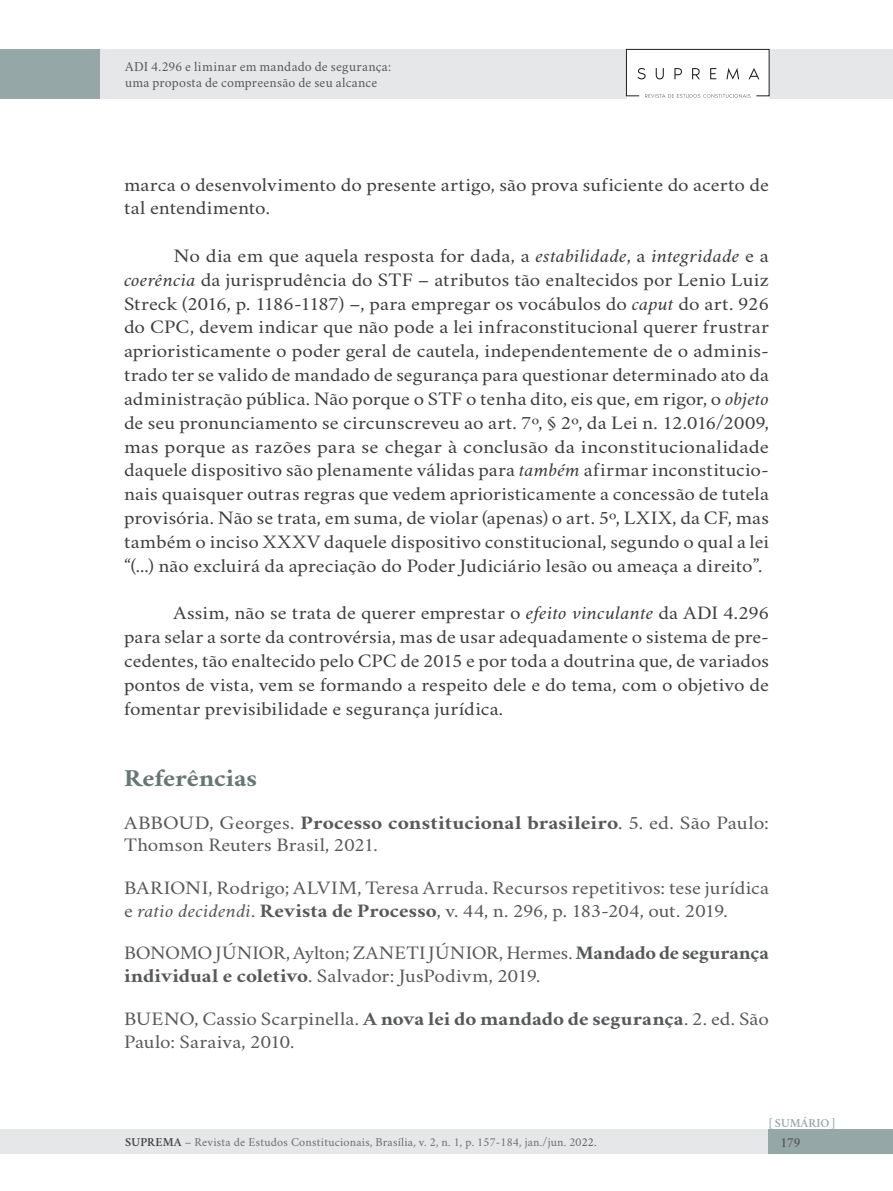
<style>
.page{position:relative;width:893px;height:1191px;background:#fff}
.page>*{position:absolute;margin:0;border:0;box-sizing:border-box;transform-origin:0 0}
.Titulo{font:700 24.5px "Crimson";letter-spacing:-.005em;color:#667774;scale:1.1 1}
.texto_corrido_pt{font:19.25px/23.8px "Crimson";color:#3e3e3f;text-align:justify;scale:1.11 1}
.texto_corrido_pt-2{font:19.25px/23.8px "Crimson";color:#3e3e3f;scale:1.1 1}
.TEXTO_REFERENCIAS{font:19.25px/22.8px "Crimson";color:#57585a;scale:1.1 1}
.TEXTO_REFERENCIAS-2{font:19.25px/22.8px "Crimson";color:#57585a;scale:1.07 1}
.TEXTO_REFERENCIAS-3{font:19.25px/22.8px "Crimson";color:#57585a;scale:1.12 1}
.t1{font:14px/15.8px "Crimson";letter-spacing:.015em;color:#57585a}
.t2{font:600 14px "Crimson";color:#57585a}
.t3{font:12.25px "Crimson";letter-spacing:.02em;color:#6c6d70}
.t4{font:600 12.25px "Crimson";color:#96a7a7}
.s1{font-style:italic}
.s2{font-weight:700}
.s3{font-weight:600;color:#3e3e3f}
.s4{color:#57585a}
</style>
<div class="page">
<div style="left:0;top:49px;width:893px;height:50px;background:#e6e7e9"></div>
<div style="left:0;top:1129px;width:844px;height:25px;background:#e6e7e9"></div>
<div style="left:769px;top:1129px;width:124px;height:25px;background:#96a7a7"></div>
<div style="left:627px;top:50px;width:142px;height:49px;background:#fff"></div>
<svg style="left:626px;top:48px;width:144px;height:50px"></svg>
<div style="left:0;top:49px;width:100px;height:50px;background:#96a7a7"></div>
<p class="t1" style="left:125px;top:57px;width:268px">ADI 4.296 e liminar em mandado de segurança: uma proposta de compreensão de seu alcance</p>
<p class="texto_corrido_pt-2" style="left:124px;top:170px;width:588px">marca o desenvolvimento do presente artigo, são prova suficiente do acerto de tal entendimento.</p>
<p class="texto_corrido_pt" style="left:124px;top:241px;width:583px;text-indent:50px">No dia em que aquela resposta for dada, a <span class="s1">estabilidade</span>, a <span class="s1">integridade</span> e a <span class="s1">coerência</span> da jurisprudência do STF – atributos tão enaltecidos por Lenio Luiz Streck (2016, p. 1186-1187) –, para empregar os vocábulos do <span class="s1">caput</span> do art. 926 do CPC, devem indicar que não pode a lei infraconstitucional querer frustrar aprioristicamente o poder geral de cautela, independentemente de o adminis&shy;trado ter se valido de mandado de segurança para questionar determinado ato da administração pública. Não porque o STF o tenha dito, eis que, em rigor, o <span class="s1">objeto </span>de seu pronunciamento se circunscreveu ao art. 7º, § 2º, da Lei n. 12.016/2009, mas porque as razões para se chegar à conclusão da inconstitucionalidade daquele dispositivo são plenamente válidas para <span class="s1">também</span> afirmar inconstitucio&shy;nais quaisquer outras regras que vedem aprioristicamente a concessão de tutela provisória. Não se trata, em suma, de violar (apenas) o art. 5º, LXIX, da CF, mas também o inciso XXXV daquele dispositivo constitucional, segundo o qual a lei “(...) não excluirá da apreciação do Poder Judiciário lesão ou ameaça a direito”.</p>
<p class="texto_corrido_pt-2" style="left:124px;top:599px;width:588px;text-align:justify;text-indent:50px">Assim, não se trata de querer emprestar o <span class="s1">efeito vinculante</span> da ADI 4.296 para selar a sorte da controvérsia, mas de usar adequadamente o sistema de pre&shy;cedentes, tão enaltecido pelo CPC de 2015 e por toda a doutrina que, de variados pontos de vista, vem se formando a respeito dele e do tema, com o objetivo de fomentar previsibilidade e segurança jurídica.</p>
<p class="Titulo" style="left:124px;top:759px;width:123px">Referências</p>
<p class="TEXTO_REFERENCIAS-3" style="left:124px;top:808px;width:577px">ABBOUD, Georges. <span class="s2">Processo constitucional brasileiro</span>. 5. ed. São Paulo:<br>Thomson Reuters Brasil, 2021.</p>
<p class="TEXTO_REFERENCIAS" style="left:124px;top:874px;width:588px">BARIONI, Rodrigo; ALVIM, Teresa Arruda. Recursos repetitivos: tese jurídica e <span class="s1">ratio decidendi</span>. <span class="s2">Revista de Processo</span>, v. 44, n. 296, p. 183-204, out. 2019.</p>
<p class="TEXTO_REFERENCIAS-2" style="left:124px;top:939px;width:604px">BONOMO JÚNIOR, Aylton; ZANETI JÚNIOR, Hermes. <span class="s2">Mandado de segurança individual e coletivo</span>. Salvador: JusPodivm, 2019.</p>
<p class="TEXTO_REFERENCIAS" style="left:124px;top:1004px;width:588px">BUENO, Cassio Scarpinella. <span class="s2">A nova lei do mandado de segurança</span>. 2. ed. São<br>Paulo: Saraiva, 2010.</p>
<p class="t4" style="left:769px;top:1114px;width:68px">[ SUMÁRIO ]</p>
<p class="t3" style="left:125px;top:1132px;width:473px"><span class="s3">SUPREMA</span> – Revista de Estudos Constitucionais, Brasília, v. 2, n. 1, p. 157-184, jan./jun. 20<span class="s4">22.</span></p>
<p class="t2" style="left:781px;top:1132px;width:21px">179</p>
</div>
